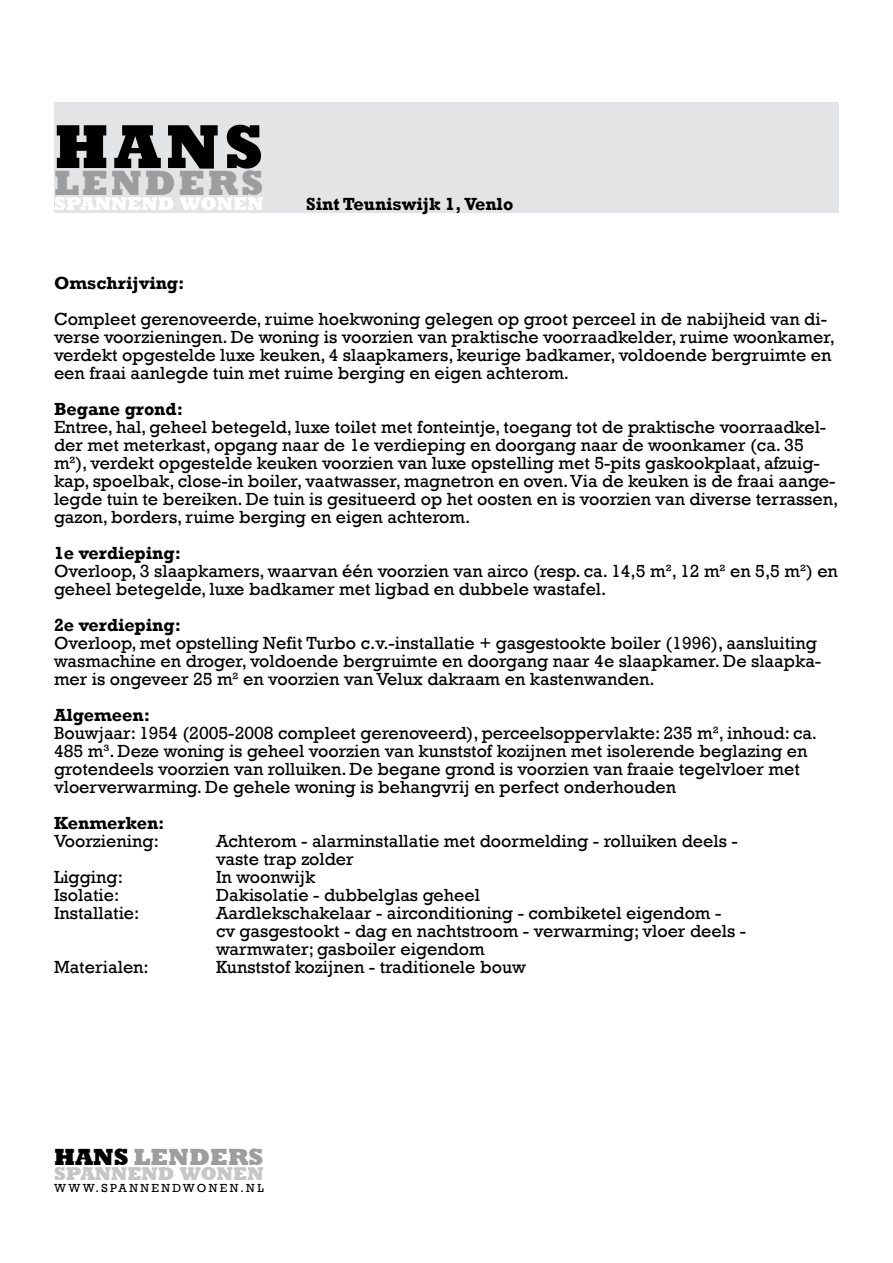
<style>
.page{position:relative;width:893px;height:1263px;background:#fff}
.page>*{position:absolute;margin:0;border:0;box-sizing:border-box;transform-origin:0 0}
.t1{font:800 63px "Rockwell";color:#000}
.t2{font:800 36px "Rockwell";letter-spacing:.07em;color:#9c9d9f}
.t3{font:800 24px "Rockwell";color:#9c9d9f}
.t4{font:800 19.05px "Rockwell";color:#fff}
.t5{font:800 19.05px "Rockwell";color:#c5c6c8}
.t6{font:18px/18px "Rockwell";color:#000}
.t7{font:700 18px "Rockwell";color:#000}
.t8{font:12px "Rockwell";letter-spacing:.205em;color:#000}
.s1{color:#000}
</style>
<div class="page">
<div style="left:54px;top:102px;width:785px;height:111px;background:#e3e4e5"></div>
<h1 class="t1" style="left:54px;top:111px;width:211px">HANS</h1>
<h2 class="t2" style="left:54px;top:162px;width:211px">LENDERS</h2>
<p class="t4" style="left:54px;top:193px;width:211px">SPANNEND WONEN</p>
<p class="t7" style="left:306px;top:193px;width:209px">Sint Teuniswijk 1, Venlo</p>
<p class="t7" style="left:54px;top:272px;width:132px">Omschrijving:</p>
<p class="t6" style="left:54px;top:310px;width:782px">Compleet gerenoveerde, ruime hoekwoning gelegen op groot perceel in de nabijheid van di&shy;verse voorzieningen. De woning is voorzien van praktische voorraadkelder, ruime woonkamer, verdekt opgestelde luxe keuken, 4 slaapkamers, keurige badkamer, voldoende bergruimte en een fraai aanlegde tuin met ruime berging en eigen achterom.</p>
<p class="t7" style="left:54px;top:398px;width:131px">Begane grond:</p>
<p class="t6" style="left:54px;top:418px;width:786px">Entree, hal, geheel betegeld, luxe toilet met fonteintje, toegang tot de praktische voorraadkel&shy;der met meterkast, opgang naar de 1e verdieping en doorgang naar de woonkamer (ca. 35 m²), verdekt opgestelde keuken voorzien van luxe opstelling met 5-pits gaskookplaat, afzuig&shy;kap, spoelbak, close-in boiler, vaatwasser, magnetron en oven. Via de keuken is de fraai aange&shy;legde tuin te bereiken. De tuin is gesitueerd op het oosten en is voorzien van diverse terrassen, gazon, borders, ruime berging en eigen achterom.</p>
<p class="t7" style="left:54px;top:542px;width:129px">1e verdieping:</p>
<p class="t6" style="left:54px;top:562px;width:785px">Overloop, 3 slaapkamers, waarvan één voorzien van airco (resp. ca. 14,5 m², 12 m² en 5,5 m²) en geheel betegelde, luxe badkamer met ligbad en dubbele wastafel.</p>
<p class="t7" style="left:54px;top:614px;width:129px">2e verdieping:</p>
<p class="t6" style="left:54px;top:634px;width:769px">Overloop, met opstelling Nefit Turbo c.v.-installatie + gasgestookte boiler (1996), aansluiting wasmachine en droger, voldoende bergruimte en doorgang naar 4e slaapkamer. De slaapka&shy;mer is ongeveer 25 m² en voorzien van Velux dakraam en kastenwanden.</p>
<p class="t7" style="left:54px;top:704px;width:98px">Algemeen:</p>
<p class="t6" style="left:54px;top:724px;width:765px">Bouwjaar: 1954 (2005-2008 compleet gerenoveerd), perceelsoppervlakte: 235 m², inhoud: ca.<br>485 m³. Deze woning is geheel voorzien van kunststof kozijnen met isolerende beglazing en grotendeels voorzien van rolluiken. De begane grond is voorzien van fraaie tegelvloer met vloerverwarming. De gehele woning is behangvrij en perfect onderhouden</p>
<p class="t7" style="left:54px;top:812px;width:112px">Kenmerken:</p>
<p class="t6" style="left:54px;top:832px;width:106px">Voorziening:</p>
<p class="t6" style="left:216px;top:832px;width:523px">Achterom - alarminstallatie met doormelding - rolluiken deels - vaste trap zolder</p>
<p class="t6" style="left:54px;top:868px;width:71px">Ligging:</p>
<p class="t6" style="left:216px;top:868px;width:101px">In woonwijk</p>
<p class="t6" style="left:54px;top:886px;width:67px">Isolatie:</p>
<p class="t6" style="left:216px;top:886px;width:266px">Dakisolatie - dubbelglas geheel</p>
<p class="t6" style="left:54px;top:904px;width:87px">Installatie:</p>
<p class="t6" style="left:216px;top:904px;width:532px">Aardlekschakelaar - airconditioning - combiketel eigendom -<br>cv gasgestookt - dag en nachtstroom - verwarming; vloer deels - warmwater; gasboiler eigendom</p>
<p class="t6" style="left:54px;top:958px;width:96px">Materialen:</p>
<p class="t6" style="left:216px;top:958px;width:311px">Kunststof kozijnen - traditionele bouw</p>
<h3 class="t3" style="left:54px;top:1143px;width:211px"><span class="s1">HANS</span> LENDERS</h3>
<p class="t5" style="left:54px;top:1162px;width:211px">SPANNEND WONEN</p>
<p class="t8" style="left:54px;top:1181px;width:211px">WWW.SPANNENDWONEN.NL</p>
</div>
